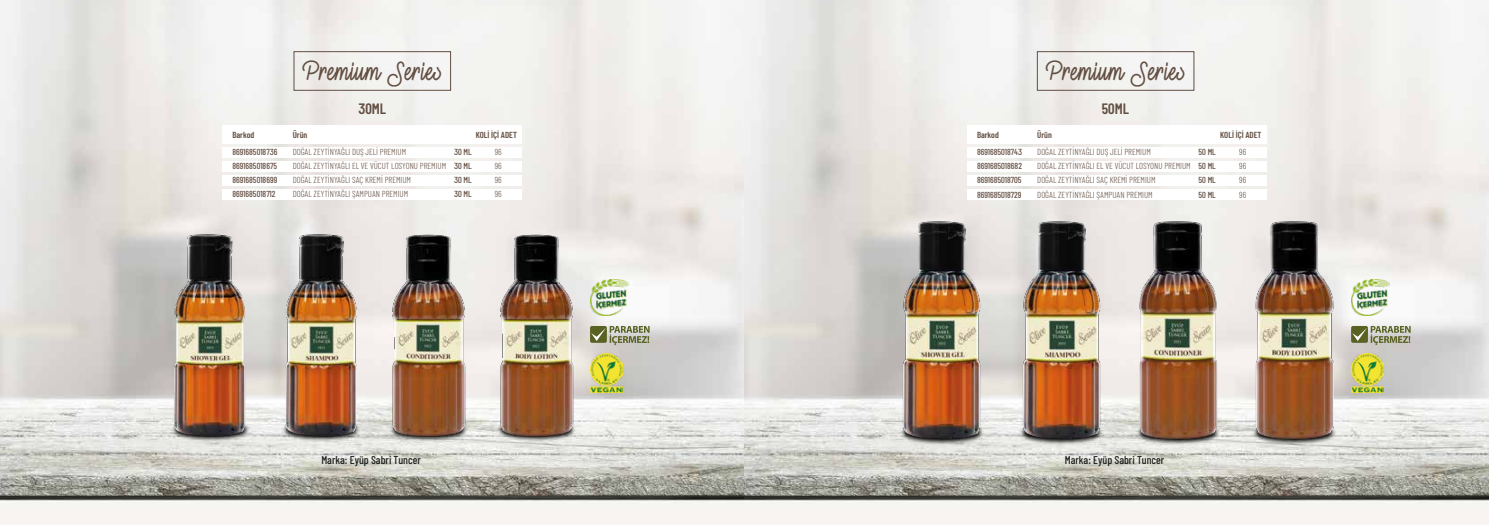
<style>
.page{position:relative;width:1489px;height:525px;background:#fff}
.page>*{position:absolute;margin:0;border:0;box-sizing:border-box;transform-origin:0 0}
.t1{font:26.25px "Vampire Kiss Demo";letter-spacing:.02em;color:#634e42}
.t2{font:600 15px "Ashley";color:#634e42}
.t3{font:500 11.25px "Ashley";color:#1d1d1b}
.t4{font:300 8.75px "Ashley";color:#634e42}
.t5{font:500 8.75px "Ashley";color:#634e42}
.t6{font:600 8.75px "Ashley";color:#634e42}
.s1{font-weight:500}
</style>
<div class="page">
<img style="left:0;top:0;width:1488px;height:524px">
<img style="left:131px;top:377px;width:110px;height:104px">
<img style="left:241px;top:377px;width:108px;height:104px">
<img style="left:349px;top:377px;width:108px;height:104px">
<img style="left:457px;top:377px;width:159px;height:104px">
<img style="left:383px;top:228px;width:91px;height:222px">
<img style="left:274px;top:229px;width:89px;height:220px">
<img style="left:166px;top:229px;width:89px;height:220px">
<img style="left:491px;top:228px;width:90px;height:222px">
<div style="left:223px;top:125px;width:299px;height:19px;background:#fff"></div>
<div style="left:223px;top:147px;width:299px;height:11px;background:#fff"></div>
<div style="left:223px;top:161px;width:299px;height:10px;background:#fff"></div>
<div style="left:223px;top:175px;width:299px;height:11px;background:#fff"></div>
<div style="left:223px;top:189px;width:299px;height:11px;background:#fff"></div>
<div style="left:294px;top:51px;width:157px;height:40px;border:1px solid #634e42"></div>
<div style="left:590px;top:326px;width:17px;height:16px;background:#60692c;border-radius:2px"></div>
<svg style="left:591px;top:326px;width:58px;height:19px"></svg>
<img style="left:590px;top:353px;width:32px;height:39px">
<img style="left:590px;top:280px;width:38px;height:35px">
<img style="left:859px;top:379px;width:119px;height:106px">
<img style="left:978px;top:379px;width:117px;height:106px">
<img style="left:1095px;top:379px;width:116px;height:106px">
<img style="left:1211px;top:379px;width:165px;height:106px">
<img style="left:1129px;top:214px;width:97px;height:240px">
<img style="left:1011px;top:215px;width:96px;height:238px">
<img style="left:894px;top:215px;width:96px;height:238px">
<img style="left:1245px;top:214px;width:97px;height:240px">
<svg style="left:1350px;top:326px;width:17px;height:16px"></svg>
<svg style="left:1352px;top:326px;width:58px;height:19px"></svg>
<img style="left:1350px;top:353px;width:32px;height:39px">
<img style="left:1350px;top:280px;width:39px;height:35px">
<div style="left:967px;top:125px;width:299px;height:19px;background:#fff"></div>
<div style="left:967px;top:147px;width:299px;height:11px;background:#fff"></div>
<div style="left:967px;top:161px;width:299px;height:10px;background:#fff"></div>
<div style="left:967px;top:175px;width:299px;height:11px;background:#fff"></div>
<div style="left:967px;top:189px;width:299px;height:11px;background:#fff"></div>
<div style="left:1036px;top:51px;width:158px;height:40px;border:1px solid #634e42"></div>
<h1 class="t1" style="left:302px;top:55px;width:141px">Premium Series</h1>
<h2 class="t2" style="left:358px;top:99px;width:29px">30ML</h2>
<p class="t6" style="left:232px;top:130px;width:23px">Barkod</p>
<p class="t6" style="left:293px;top:130px;width:16px">Ürün</p>
<p class="t6" style="left:475px;top:130px;width:43px">KOLİ İÇİ ADET</p>
<p class="t5" style="left:232px;top:146px;width:46px">8691685018736</p>
<p class="t4" style="left:293px;top:146px;width:115px">DOĞAL ZEYTİNYAĞLI DUŞ JELİ PREMIUM</p>
<p class="t5" style="left:454px;top:146px;width:19px">30 ML</p>
<p class="t4" style="left:494px;top:146px;width:8px">96</p>
<p class="t5" style="left:232px;top:160px;width:46px">8691685018675</p>
<p class="t4" style="left:293px;top:160px;width:180px">DOĞAL ZEYTİNYAĞLI EL VE VÜCUT LOSYONU PREMIUM <span class="s1">30 ML</span></p>
<p class="t4" style="left:494px;top:160px;width:8px">96</p>
<p class="t5" style="left:232px;top:174px;width:46px">8691685018699</p>
<p class="t4" style="left:293px;top:174px;width:120px">DOĞAL ZEYTİNYAĞLI SAÇ KREMİ PREMIUM</p>
<p class="t5" style="left:454px;top:174px;width:19px">30 ML</p>
<p class="t4" style="left:494px;top:174px;width:8px">96</p>
<p class="t5" style="left:232px;top:188px;width:45px">8691685018712</p>
<p class="t4" style="left:293px;top:188px;width:117px">DOĞAL ZEYTİNYAĞLI ŞAMPUAN PREMIUM</p>
<p class="t5" style="left:454px;top:188px;width:19px">30 ML</p>
<p class="t4" style="left:494px;top:188px;width:8px">96</p>
<p class="t3" style="left:321px;top:453px;width:101px">Marka: Eyüp Sabri Tuncer</p>
<h1 class="t1" style="left:1045px;top:55px;width:141px">Premium Series</h1>
<h2 class="t2" style="left:1101px;top:99px;width:29px">50ML</h2>
<p class="t6" style="left:976px;top:130px;width:23px">Barkod</p>
<p class="t6" style="left:1037px;top:130px;width:16px">Ürün</p>
<p class="t6" style="left:1220px;top:130px;width:43px">KOLİ İÇİ ADET</p>
<p class="t5" style="left:976px;top:146px;width:46px">8691685018743</p>
<p class="t4" style="left:1037px;top:146px;width:115px">DOĞAL ZEYTİNYAĞLI DUŞ JELİ PREMIUM</p>
<p class="t5" style="left:1198px;top:146px;width:19px">50 ML</p>
<p class="t4" style="left:1239px;top:146px;width:8px">96</p>
<p class="t5" style="left:976px;top:160px;width:46px">8691685018682</p>
<p class="t4" style="left:1037px;top:160px;width:180px">DOĞAL ZEYTİNYAĞLI EL VE VÜCUT LOSYONU PREMIUM <span class="s1">50 ML</span></p>
<p class="t4" style="left:1239px;top:160px;width:8px">96</p>
<p class="t5" style="left:976px;top:175px;width:46px">8691685018705</p>
<p class="t4" style="left:1037px;top:175px;width:120px">DOĞAL ZEYTİNYAĞLI SAÇ KREMİ PREMIUM</p>
<p class="t5" style="left:1198px;top:175px;width:19px">50 ML</p>
<p class="t4" style="left:1239px;top:175px;width:8px">96</p>
<p class="t5" style="left:976px;top:189px;width:46px">8691685018729</p>
<p class="t4" style="left:1037px;top:189px;width:117px">DOĞAL ZEYTİNYAĞLI ŞAMPUAN PREMIUM</p>
<p class="t5" style="left:1198px;top:189px;width:19px">50 ML</p>
<p class="t4" style="left:1239px;top:189px;width:8px">96</p>
<p class="t3" style="left:1064px;top:453px;width:101px">Marka: Eyüp Sabri Tuncer</p>
</div>
